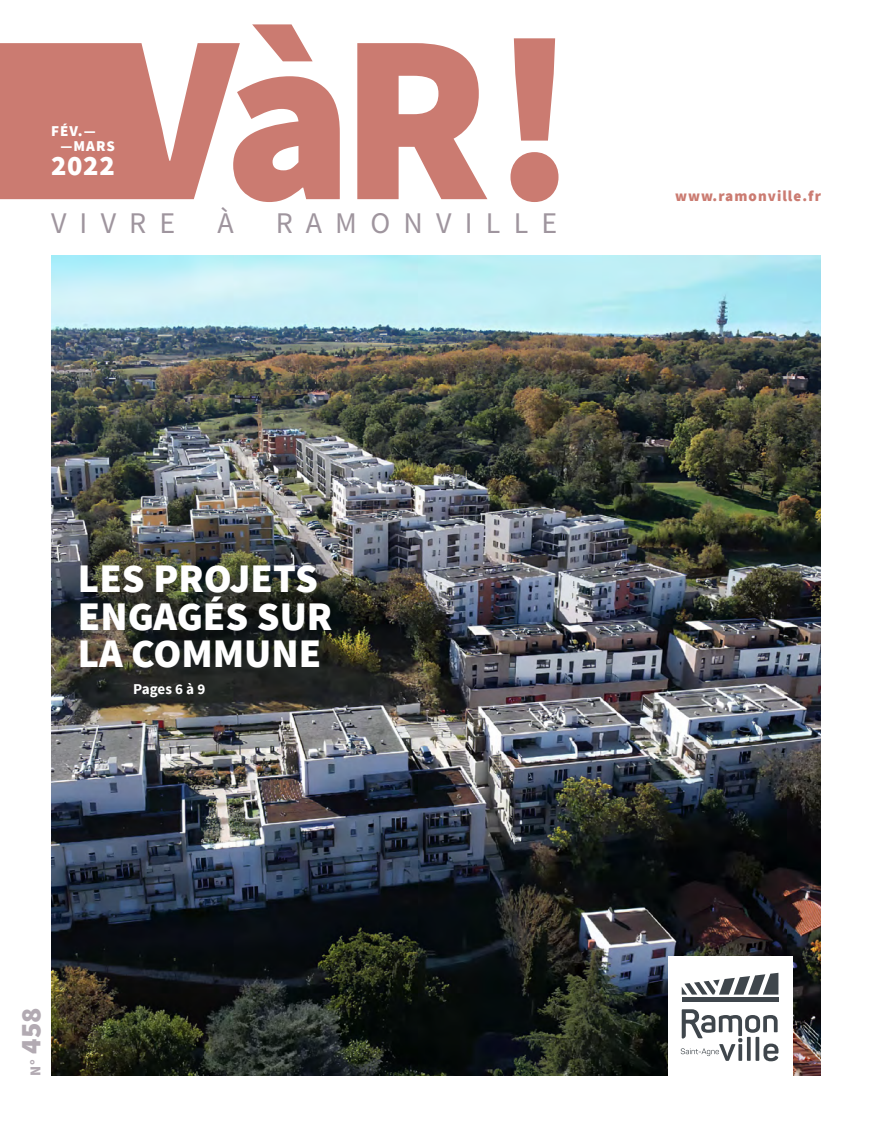
<style>
.page{position:relative;width:872px;height:1127px;background:#fff}
.page>*{position:absolute;margin:0;border:0;box-sizing:border-box;transform-origin:0 0}
.t1{font:900 40.5px/37.5px "Source Sans Pro";color:#fff}
.t2{font:30px "Source Sans Variable";letter-spacing:.44em;color:#9f959e}
.t3{font:900 28.5px "Source Sans Pro";color:#b2aab2}
.t4{font:900 28.5px "Source Sans Pro";color:#fff}
.t5{font:900 15px "Source Sans Pro";letter-spacing:.07em;color:#cb7b71}
.t6{font:900 15px/15px "Source Sans Pro";letter-spacing:.07em;color:#fff}
.t7{font:700 15px "Source Sans Pro";letter-spacing:-.01em;color:#fff}
.s1{font-size:15px}
</style>
<div class="page">
<img style="left:51px;top:255px;width:770px;height:821px">
<div style="left:668px;top:957px;width:124px;height:119px;background:#fff"></div>
<div style="left:681px;top:997px;width:97px;height:5px;background:#3f464c"></div>
<svg style="left:680px;top:1009px;width:98px;height:52px"></svg>
<svg style="left:681px;top:973px;width:97px;height:21px"></svg>
<svg style="left:0;top:24px;width:558px;height:178px;fill:#cb7b71"></svg>
<p class="t6" style="left:61px;top:125px;width:56px;text-indent:-9px">FÉV.— —MARS</p>
<p class="t4" style="left:51px;top:147px;width:65px">2022</p>
<p class="t2" style="left:51px;top:205px;width:126px">VIVRE</p>
<p class="t2" style="left:217px;top:205px;width:18px">À</p>
<p class="t2" style="left:276px;top:205px;width:283px">RAMONVILLE</p>
<p class="t5" style="left:675px;top:186px;width:147px">www.ramonville.fr</p>
<p class="t1" style="left:78px;top:561px;width:256px">LES PROJETS<br>ENGAGÉS SUR<br>LA COMMUNE</p>
<p class="t7" style="left:133px;top:679px;width:73px">Pages 6 à 9</p>
<p class="t3" style="left:12px;top:1076px;width:70px;rotate:-90deg"><span class="s1">N°</span> 458</p>
</div>
